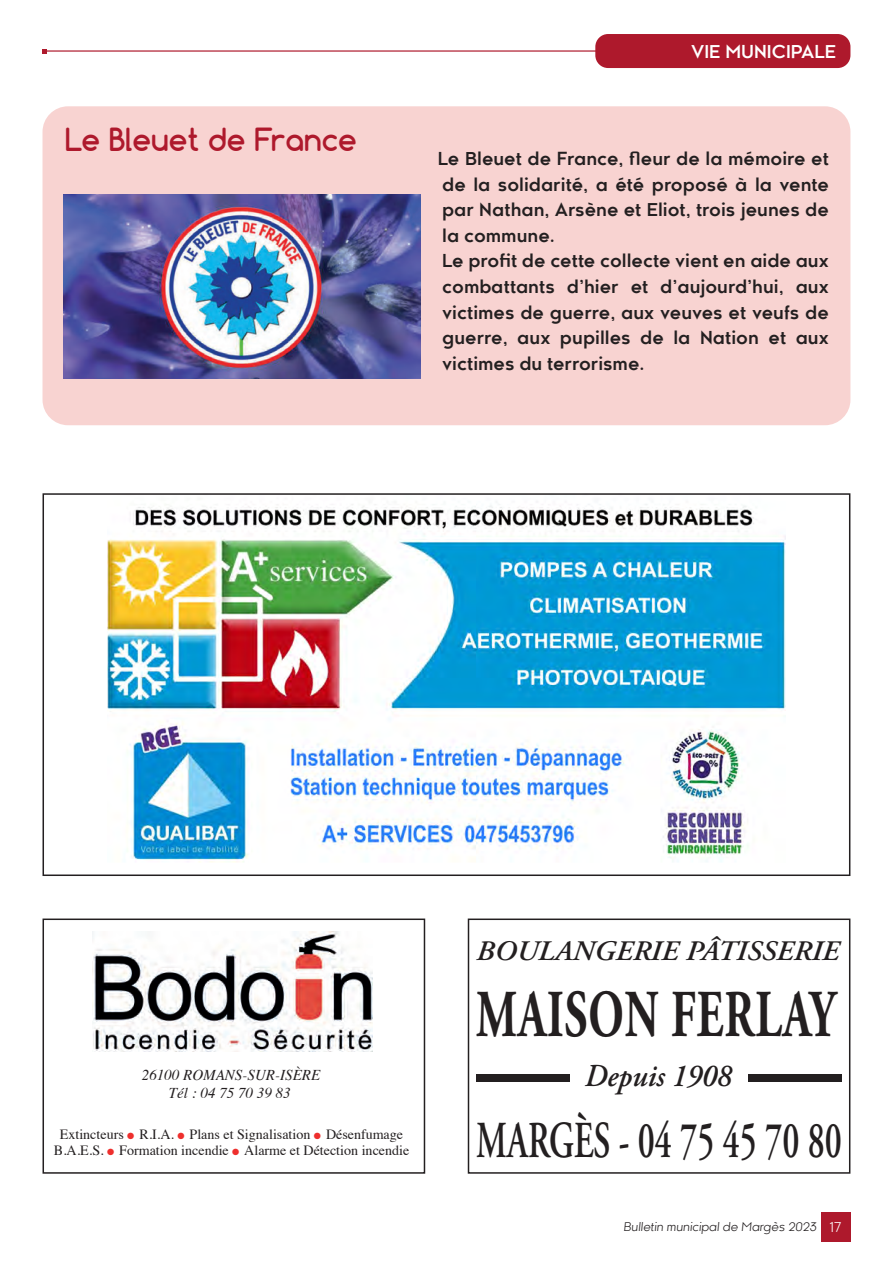
<style>
.page{position:relative;width:893px;height:1263px;background:#fff}
.page>*{position:absolute;margin:0;border:0;box-sizing:border-box;transform-origin:0 0}
.t1{font:700 66.9px "Adobe Garamond Pro";letter-spacing:.02em;color:#231f20;scale:.67 1}
.t2{font:600 51.75px "Adobe Garamond Pro";color:#231f20;scale:.65 1}
.t3{font:italic 600 31.95px "Adobe Garamond Pro";color:#231f20;scale:.92 1}
.t4{font:700 30px "Comfortaa";color:#ae192c}
.t5{font:italic 600 28.2px "Adobe Garamond Pro";color:#231f20;scale:1.05 1}
.t6{font:700 18px/25.5px "Kessel 105 Text";color:#231f20}
.t7{font:700 18px "Kessel 105 Text";color:#fff}
.t8{font:italic 15px/18.5px "Times";color:#231f20;text-align:center}
.t9{font:14.1px/16.2px "Times";color:#231f20;text-align:center}
.t10{font:italic 12px "Kessel 105 Text";color:#231f20}
.s1{color:#ee2f2d}
.s2{font-style:normal;font-size:13.5px;color:#fff}
</style>
<div class="page">
<div style="left:43px;top:106px;width:807px;height:319px;background:#f8d3d1;border-radius:26px"></div>
<img style="left:64px;top:194px;width:356px;height:184px">
<img style="left:93px;top:932px;width:279px;height:119px">
<div style="left:43px;top:918px;width:382px;height:256px;border:2px solid #231f20"></div>
<img style="left:107px;top:504px;width:679px;height:359px">
<div style="left:43px;top:493px;width:807px;height:383px;border:2px solid #231f20"></div>
<div style="left:476px;top:1074px;width:94px;height:8px;background:#231f20"></div>
<div style="left:748px;top:1074px;width:94px;height:8px;background:#231f20"></div>
<div style="left:468px;top:918px;width:382px;height:256px;border:2px solid #231f20"></div>
<hr style="left:45px;top:50px;width:572px;height:2px;background:#ae192c">
<svg style="left:43px;top:49px;width:4px;height:4px"></svg>
<div style="left:595px;top:34px;width:255px;height:34px;background:#ae192c;border-radius:13px"></div>
<div style="left:821px;top:1212px;width:29px;height:30px;background:#ae192c"></div>
<h3 class="t4" style="left:65px;top:121px;width:293px">Le Bleuet de France</h3>
<p class="t7" style="left:691px;top:41px;width:147px">VIE MUNICIPALE</p>
<p class="t6" style="left:438px;top:147px;width:392px">Le Bleuet de France, fleur de la mémoire et de la solidarité, a été proposé à la vente par Nathan, Arsène et Eliot, trois jeunes de la commune.<br>Le profit de cette collecte vient en aide aux combattants d’hier et d’aujourd’hui, aux victimes de guerre, aux veuves et veufs de guerre, aux pupilles de la Nation et aux victimes du terrorisme.</p>
<p class="t8" style="left:142px;top:1064px;width:180px">26100 ROMANS-SUR-ISÈRE<br>Tél : 04 75 70 39 83</p>
<p class="t9" style="left:54px;top:1125px;width:357px">Extincteurs <span class="s1">●</span> R.I.A. <span class="s1">●</span> Plans et Signalisation <span class="s1">●</span> Désenfumage<br>B.A.E.S. <span class="s1">●</span> Formation incendie <span class="s1">●</span> Alarme et Détection incendie</p>
<h3 class="t5" style="left:476px;top:934px;width:347px">BOULANGERIE PÂTISSERIE</h3>
<h1 class="t1" style="left:476px;top:976px;width:537px">MAISON FERLAY</h1>
<h3 class="t3" style="left:585px;top:1057px;width:161px">Depuis 1908</h3>
<h2 class="t2" style="left:476px;top:1110px;width:564px">MARGÈS - 04 75 45 70 80</h2>
<p class="t10" style="left:623px;top:1220px;width:219px">Bulletin municipal de Margès 2023 <span class="s2">17</span></p>
</div>
